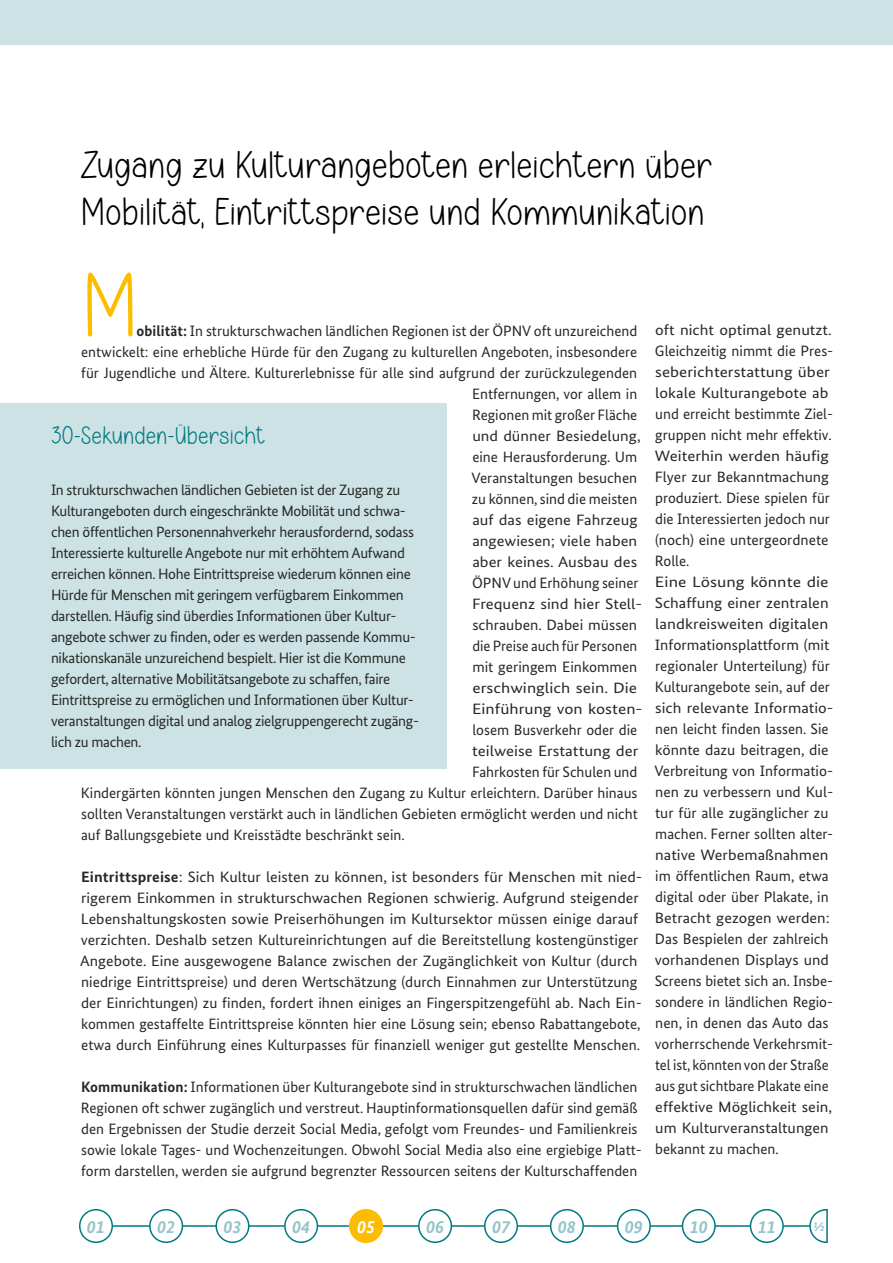
<style>
.page{position:relative;width:893px;height:1263px;background:#fff}
.page>*{position:absolute;margin:0;border:0;box-sizing:border-box;transform-origin:0 0}
.Fließtext_Initialie_Blocksatz{font:90px "Simple Handmade";color:#fcbd00}
.t1{font:39px/46.8px "Simple Handmade";color:#000}
.t2{font:25.5px "Simple Handmade";color:#007a80}
.t3{font:italic 700 18px "Bundes Sans";color:#96c5c9}
.t4{font:italic 700 18px "Bundes Sans";color:#fff}
.Fließtext_Blocksatz{font:15px/21px "Bundes Sans";color:#282827;scale:1.07 1}
.Fließtext_Blocksatz-2{font:15px/21px "Bundes Sans";color:#282827;scale:1.18 1}
.Fließtext_Initialie_Blocksatz-2{font:15px "Bundes Sans";color:#282827}
.Fließtext{font:15px/21px "Bundes Sans";letter-spacing:-.02em;color:#282827}
.Fließtext_Blocksatz-3{font:15px/21px "Bundes Sans";color:#282827}
.Fließtext_Blocksatz-4{font:15px/21px "Bundes Sans";color:#282827;scale:1.1 1}
.Fließtext_Initialie_Blocksatz-3{font:15px "Bundes Sans";color:#282827;scale:1.11 1}
.Fließtext_Initialie_Blocksatz-4{font:15px "Bundes Sans";color:#282827;scale:1.1 1}
.Fließtext_Initialie_Blocksatz-5{font:15px "Bundes Sans";color:#282827;scale:1.16 1}
.Fließtext_Initialie_Blocksatz-6{font:15px "Bundes Sans";color:#282827;scale:1.13 1}
.Fließtext_Initialie_Blocksatz-7{font:15px "Bundes Sans";color:#282827;scale:1.09 1}
.Fließtext_Initialie_Blocksatz-8{font:15px "Bundes Sans";color:#282827;scale:1.05 1}
.t5{font:italic 700 13.5px "Bundes Sans";color:#96c5c9}
.s1{font-size:78px}
.s2{font-weight:700}
</style>
<div class="page">
<hr style="left:96px;top:1225px;width:724px;height:2px;background:#007a80">
<div style="left:350px;top:1210px;width:32px;height:32px;background:#fcbd00;border-radius:50%"></div>
<div style="left:349px;top:1209px;width:34px;height:34px;border:2px solid #fcbd00;border-radius:50%"></div>
<div style="left:0;top:0;width:893px;height:45px;background:#cce2e4"></div>
<div style="left:80px;top:1210px;width:32px;height:32px;background:#fff;border-radius:50%"></div>
<div style="left:79px;top:1209px;width:34px;height:34px;border:2px solid #007a80;border-radius:50%"></div>
<div style="left:150px;top:1210px;width:32px;height:32px;background:#fff;border-radius:50%"></div>
<div style="left:149px;top:1209px;width:34px;height:34px;border:2px solid #007a80;border-radius:50%"></div>
<div style="left:216px;top:1210px;width:33px;height:32px;background:#fff;border-radius:50%"></div>
<div style="left:215px;top:1209px;width:34px;height:34px;border:2px solid #007a80;border-radius:50%"></div>
<div style="left:285px;top:1210px;width:32px;height:32px;background:#fff;border-radius:50%"></div>
<div style="left:284px;top:1209px;width:34px;height:34px;border:2px solid #007a80;border-radius:50%"></div>
<div style="left:419px;top:1210px;width:32px;height:32px;background:#fff;border-radius:50%"></div>
<div style="left:418px;top:1209px;width:34px;height:34px;border:2px solid #007a80;border-radius:50%"></div>
<div style="left:485px;top:1210px;width:32px;height:32px;background:#fff;border-radius:50%"></div>
<div style="left:484px;top:1209px;width:34px;height:34px;border:2px solid #007a80;border-radius:50%"></div>
<div style="left:551px;top:1210px;width:32px;height:32px;background:#fff;border-radius:50%"></div>
<div style="left:550px;top:1209px;width:34px;height:34px;border:2px solid #007a80;border-radius:50%"></div>
<div style="left:618px;top:1210px;width:32px;height:32px;background:#fff;border-radius:50%"></div>
<div style="left:617px;top:1209px;width:34px;height:34px;border:2px solid #007a80;border-radius:50%"></div>
<div style="left:682px;top:1210px;width:33px;height:32px;background:#fff;border-radius:50%"></div>
<div style="left:682px;top:1209px;width:34px;height:34px;border:2px solid #007a80;border-radius:50%"></div>
<div style="left:750px;top:1210px;width:33px;height:32px;background:#fff;border-radius:50%"></div>
<div style="left:750px;top:1209px;width:34px;height:34px;border:2px solid #007a80;border-radius:50%"></div>
<svg style="left:808px;top:1209px;width:20px;height:34px"></svg>
<div style="left:0;top:403px;width:446px;height:365px;background:#cce2e4"></div>
<h1 class="t1" style="left:81px;top:142px;width:633px">Zugang zu Kulturangeboten erleichtern über<br>Mobilität<span class="s1">,</span> Eintrittspreise und Kommunikation</h1>
<p class="Fließtext_Initialie_Blocksatz" style="left:82px;top:257px;width:58px">M</p>
<p class="Fließtext_Initialie_Blocksatz-2" style="left:136px;top:322px;width:502px"><span class="s2">obilität:</span> In strukturschwachen ländlichen Regionen ist der ÖPNV oft unzureichend</p>
<p class="Fließtext_Initialie_Blocksatz-2" style="left:81px;top:343px;width:558px">entwickelt: eine erhebliche Hürde für den Zugang zu kulturellen Angeboten, insbesondere</p>
<p class="Fließtext_Initialie_Blocksatz-2" style="left:81px;top:364px;width:558px">für Jugendliche und Ältere. Kulturerlebnisse für alle sind aufgrund der zurückzulegenden</p>
<p class="Fließtext_Initialie_Blocksatz-2" style="left:472px;top:385px;width:167px">Entfernungen, vor allem in</p>
<p class="Fließtext_Initialie_Blocksatz-2" style="left:472px;top:406px;width:167px">Regionen mit großer Fläche</p>
<p class="Fließtext_Initialie_Blocksatz-7" style="left:472px;top:427px;width:156px">und dünner Besiedelung,</p>
<p class="Fließtext_Initialie_Blocksatz-2" style="left:472px;top:448px;width:166px">eine Herausforderung. Um</p>
<p class="Fließtext_Initialie_Blocksatz-2" style="left:471px;top:469px;width:167px">Veranstaltungen besuchen</p>
<p class="Fließtext_Initialie_Blocksatz-2" style="left:472px;top:490px;width:167px">zu können, sind die meisten</p>
<p class="Fließtext_Initialie_Blocksatz-4" style="left:472px;top:511px;width:152px">auf das eigene Fahrzeug</p>
<p class="Fließtext_Initialie_Blocksatz-4" style="left:472px;top:532px;width:151px">angewiesen; viele haben</p>
<p class="Fließtext_Initialie_Blocksatz-3" style="left:472px;top:553px;width:150px">aber keines. Ausbau des</p>
<p class="Fließtext_Initialie_Blocksatz-2" style="left:472px;top:574px;width:168px">ÖPNV und Erhöhung seiner</p>
<p class="Fließtext_Initialie_Blocksatz-3" style="left:472px;top:595px;width:155px">Frequenz sind hier Stell-</p>
<p class="Fließtext_Initialie_Blocksatz-8" style="left:472px;top:616px;width:158px">schrauben. Dabei müssen</p>
<p class="Fließtext_Initialie_Blocksatz-2" style="left:472px;top:637px;width:166px">die Preise auch für Personen</p>
<p class="Fließtext_Initialie_Blocksatz-2" style="left:472px;top:658px;width:166px">mit geringem Einkommen</p>
<p class="Fließtext_Initialie_Blocksatz-5" style="left:472px;top:679px;width:144px">erschwinglich sein. Die</p>
<p class="Fließtext_Initialie_Blocksatz-5" style="left:472px;top:700px;width:148px">Einführung von kosten-</p>
<p class="Fließtext_Initialie_Blocksatz-2" style="left:472px;top:721px;width:166px">losem Busverkehr oder die</p>
<p class="Fließtext_Initialie_Blocksatz-6" style="left:472px;top:742px;width:149px">teilweise Erstattung der</p>
<p class="Fließtext_Initialie_Blocksatz-2" style="left:472px;top:763px;width:167px">Fahrkosten für Schulen und</p>
<p class="Fließtext_Initialie_Blocksatz-2" style="left:81px;top:784px;width:558px">Kindergärten könnten jungen Menschen den Zugang zu Kultur erleichtern. Darüber hinaus</p>
<p class="Fließtext_Initialie_Blocksatz-2" style="left:81px;top:805px;width:558px">sollten Veranstaltungen verstärkt auch in ländlichen Gebieten ermöglicht werden und nicht</p>
<p class="Fließtext_Initialie_Blocksatz-2" style="left:81px;top:826px;width:325px">auf Ballungsgebiete und Kreisstädte beschränkt sein.</p>
<p class="Fließtext_Blocksatz" style="left:80px;top:866px;width:527px"><span class="s2">Eintrittspreise</span>: Sich Kultur leisten zu können, ist besonders für Menschen mit nied&shy;rigerem Einkommen in strukturschwachen Regionen schwierig. Aufgrund steigender Lebenshaltungskosten sowie Preiserhöhungen im Kultursektor müssen einige darauf verzichten. Deshalb setzen Kultureinrichtungen auf die Bereitstellung kostengünstiger Angebote. Eine ausgewogene Balance zwischen der Zugänglichkeit von Kultur (durch niedrige Eintrittspreise) und deren Wertschätzung (durch Einnahmen zur Unterstützung der Einrichtungen) zu finden, fordert ihnen einiges an Fingerspitzengefühl ab. Nach Ein&shy;kommen gestaffelte Eintrittspreise könnten hier eine Lösung sein; ebenso Rabattangebote, etwa durch Einführung eines Kulturpasses für finanziell weniger gut gestellte Menschen.</p>
<p class="Fließtext_Blocksatz-3" style="left:81px;top:1076px;width:562px"><span class="s2">Kommunikation:</span> Informationen über Kulturangebote sind in strukturschwachen ländlichen Regionen oft schwer zugänglich und verstreut. Hauptinformationsquellen dafür sind gemäß den Ergebnissen der Studie derzeit Social Media, gefolgt vom Freundes- und Familienkreis sowie lokale Tages- und Wochenzeitungen. Obwohl Social Media also eine ergiebige Platt&shy;form darstellen, werden sie aufgrund begrenzter Ressourcen seitens der Kulturschaffenden</p>
<h2 class="t2" style="left:51px;top:421px;width:216px">30-Sekunden-Übersicht</h2>
<p class="Fließtext" style="left:51px;top:479px;width:370px">In strukturschwachen ländlichen Gebieten ist der Zugang zu Kulturangeboten durch eingeschränkte Mobilität und schwa&shy;chen öffentlichen Personennahverkehr herausfordernd, sodass Interessierte kulturelle Angebote nur mit erhöhtem Aufwand erreichen können. Hohe Eintrittspreise wiederum können eine Hürde für Menschen mit geringem verfügbarem Einkommen darstellen. Häufig sind überdies Informationen über Kultur&shy;angebote schwer zu finden, oder es werden passende Kommu&shy;nikationskanäle unzureichend bespielt. Hier ist die Kommune gefordert, alternative Mobilitätsangebote zu schaffen, faire Eintrittspreise zu ermöglichen und Informationen über Kultur&shy;veranstaltungen digital und analog zielgruppengerecht zugäng&shy;lich zu machen.</p>
<p class="Fließtext_Blocksatz-4" style="left:655px;top:319px;width:164px">oft nicht optimal genutzt.<br>Gleichzeitig nimmt die Pres&shy;seberichterstattung über lokale Kulturangebote ab und erreicht bestimmte Ziel&shy;gruppen nicht mehr effektiv.<br>Weiterhin werden häufig<br>Flyer zur Bekanntmachung produziert. Diese spielen für die Interessierten jedoch nur (noch) eine untergeordnete<br>Rolle.</p>
<p class="Fließtext_Blocksatz-2" style="left:654px;top:571px;width:153px">Eine Lösung könnte die<br>Schaffung einer zentralen landkreisweiten digitalen<br>Informationsplattform (mit regionaler Unterteilung) für<br>Kulturangebote sein, auf der sich relevante Informatio&shy;nen leicht finden lassen. Sie könnte dazu beitragen, die<br>Verbreitung von Informatio&shy;nen zu verbessern und Kul&shy;tur für alle zugänglicher zu machen. Ferner sollten alter&shy;native Werbemaßnahmen im öffentlichen Raum, etwa digital oder über Plakate, in<br>Betracht gezogen werden:<br>Das Bespielen der zahlreich vorhandenen Displays und<br>Screens bietet sich an. Insbe&shy;sondere in ländlichen Regio&shy;nen, in denen das Auto das vorherrschende Verkehrsmit&shy;tel ist, könnten von der Straße aus gut sichtbare Plakate eine effektive Möglichkeit sein, um Kulturveranstaltungen bekannt zu machen.</p>
<p class="t3" style="left:87px;top:1216px;width:19px">01</p>
<p class="t3" style="left:157px;top:1216px;width:19px">02</p>
<p class="t3" style="left:223px;top:1216px;width:19px">03</p>
<p class="t3" style="left:292px;top:1216px;width:19px">04</p>
<h1 class="t4" style="left:357px;top:1216px;width:19px">05</h1>
<p class="t3" style="left:426px;top:1216px;width:19px">06</p>
<p class="t3" style="left:492px;top:1216px;width:19px">07</p>
<p class="t3" style="left:558px;top:1216px;width:19px">08</p>
<p class="t3" style="left:625px;top:1216px;width:19px">09</p>
<p class="t3" style="left:690px;top:1216px;width:19px">10</p>
<p class="t3" style="left:758px;top:1216px;width:19px">11</p>
<p class="t5" style="left:813px;top:1218px;width:13px">½</p>
</div>
